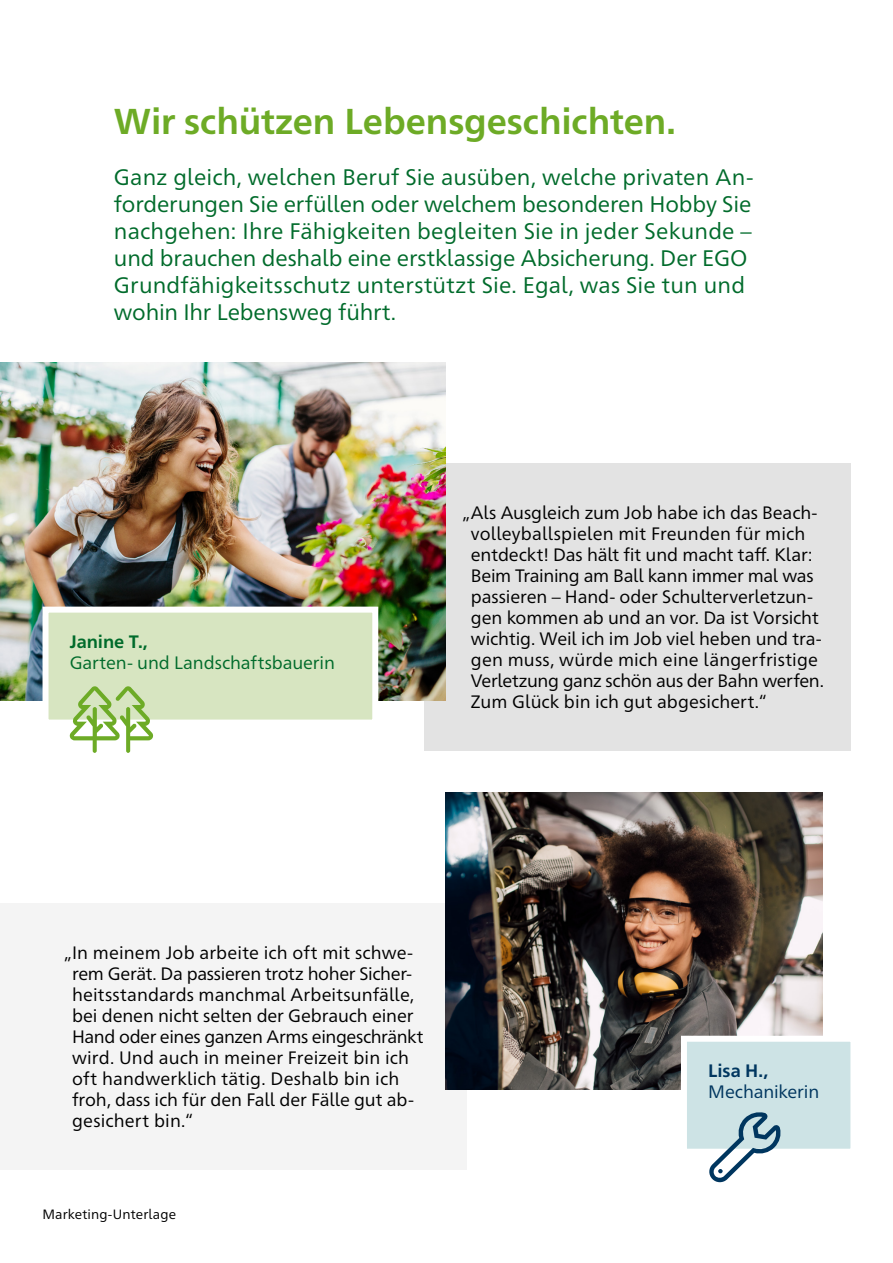
<style>
.page{position:relative;width:893px;height:1263px;background:#fff}
.page>*{position:absolute;margin:0;border:0;box-sizing:border-box;transform-origin:0 0}
.t1{font:700 36px "HDI Pro";letter-spacing:-.005em;color:#6dab26}
.t2{font:22.5px/27px "HDI Pro";color:#006b2b}
.t3{font:18px/21px "HDI Pro";letter-spacing:-.005em;color:#000}
.t4{font:18px "HDI Pro";letter-spacing:-.005em;color:#006b2b}
.t5{font:18px "HDI Pro";letter-spacing:-.01em;color:#00365f}
.t6{font:700 18px "HDI Pro";letter-spacing:-.005em;color:#006b2b}
.t7{font:700 18px "HDI Pro";color:#00365f}
.t8{font:13.5px "HDI Pro";letter-spacing:.01em;color:#000}
</style>
<div class="page">
<div style="left:43px;top:903px;width:424px;height:267px;background:#f4f4f4"></div>
<div style="left:424px;top:463px;width:426px;height:287px;background:#e3e3e3"></div>
<img style="left:0;top:362px;width:445px;height:339px">
<img style="left:445px;top:793px;width:378px;height:297px">
<svg style="left:40px;top:604px;width:341px;height:149px"></svg>
<svg style="left:678px;top:1033px;width:173px;height:149px"></svg>
<div style="left:0;top:903px;width:51px;height:267px;background:#f4f4f4"></div>
<h1 class="t1" style="left:114px;top:95px;width:563px">Wir schützen Lebensgeschichten.</h1>
<p class="t2" style="left:114px;top:162px;width:641px">Ganz gleich, welchen Beruf Sie ausüben, welche privaten An&shy;forderungen Sie erfüllen oder welchem besonderen Hobby Sie nachgehen: Ihre Fähigkeiten begleiten Sie in jeder Sekunde – und brauchen deshalb eine erstklassige Absicherung. Der EGO Grundfähigkeitsschutz unterstützt Sie. Egal, was Sie tun und wohin Ihr Lebensweg führt.</p>
<p class="t6" style="left:70px;top:628px;width:79px">Janine T.,</p>
<p class="t4" style="left:70px;top:649px;width:267px">Garten- und Landschaftsbauerin</p>
<p class="t3" style="left:471px;top:501px;width:355px;text-indent:-9px">„Als Ausgleich zum Job habe ich das Beach&shy;volleyballspielen mit Freunden für mich entdeckt! Das hält fit und macht taff. Klar:<br>Beim Training am Ball kann immer mal was passieren – Hand- oder Schulterverletzun&shy;gen kommen ab und an vor. Da ist Vorsicht wichtig. Weil ich im Job viel heben und tra&shy;gen muss, würde mich eine längerfristige Verletzung ganz schön aus der Bahn werfen.<br>Zum Glück bin ich gut abgesichert.“</p>
<p class="t3" style="left:72px;top:941px;width:353px;text-indent:-8px">„In meinem Job arbeite ich oft mit schwe&shy;rem Gerät. Da passieren trotz hoher Sicher&shy;heitsstandards manchmal Arbeitsunfälle, bei denen nicht selten der Gebrauch einer Hand oder eines ganzen Arms eingeschränkt wird. Und auch in meiner Freizeit bin ich oft handwerklich tätig. Deshalb bin ich froh, dass ich für den Fall der Fälle gut ab&shy;gesichert bin.“</p>
<p class="t8" style="left:43px;top:1204px;width:135px">Marketing-Unterlage</p>
<p class="t7" style="left:708px;top:1057px;width:61px">Lisa H.,</p>
<p class="t5" style="left:708px;top:1078px;width:113px">Mechanikerin</p>
</div>
